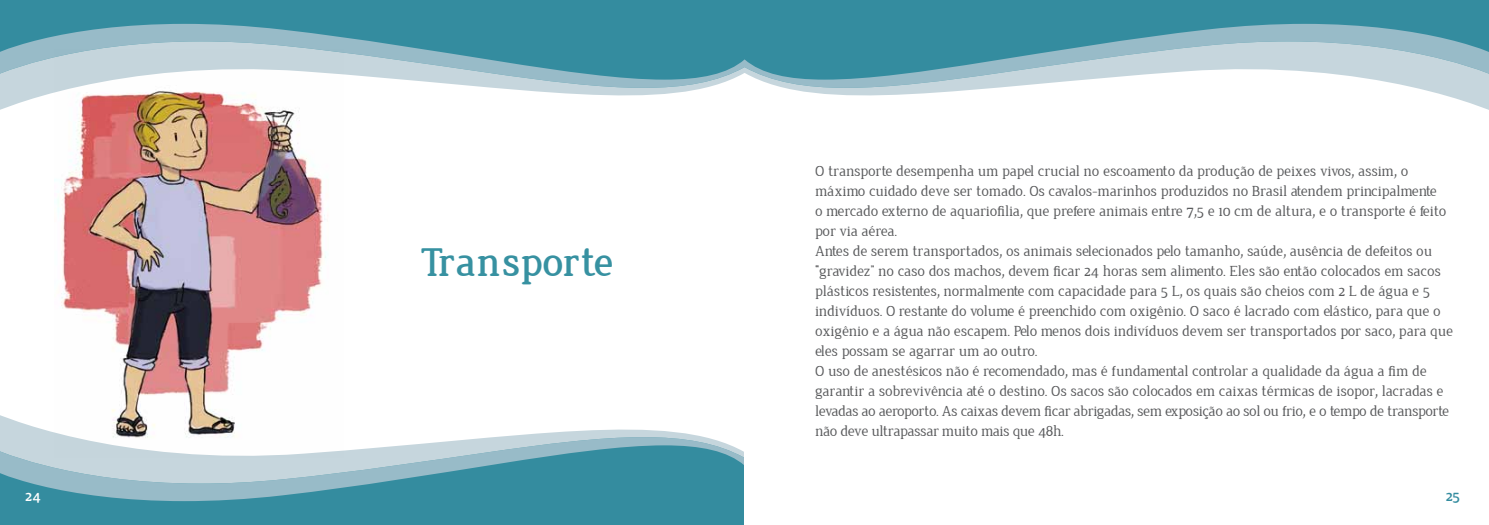
<style>
.page{position:relative;width:1489px;height:525px;background:#fff}
.page>*{position:absolute;margin:0;border:0;box-sizing:border-box;transform-origin:0 0}
.t1{font:700 41.25px "Jura";color:#3791a1}
.t2{font:15px/20px "Jura";color:#58595b}
.t3{font:700 15px "Jura";color:#fff}
.t4{font:700 15px "Jura";color:#348c9f}
.s1{font-family:"Arno Pro"}
</style>
<div class="page">
<div style="left:0;top:501px;width:744px;height:23px;background:#348c9f"></div>
<svg style="left:0;top:483px;width:744px;height:18px;background:#529aab"></svg>
<svg style="left:0;top:466px;width:744px;height:17px;background:#7aaebc"></svg>
<svg style="left:0;top:415px;width:744px;height:51px"></svg>
<div style="left:0;top:0;width:1488px;height:24px;background:#348c9f"></div>
<svg style="left:0;top:24px;width:1488px;height:17px;background:#5199ab"></svg>
<svg style="left:0;top:41px;width:1488px;height:17px;background:#6fa9b7"></svg>
<svg style="left:0;top:58px;width:1488px;height:52px"></svg>
<img style="left:55px;top:49px;width:288px;height:408px">
<h1 class="t1" style="left:422px;top:240px;width:194px">Transporte</h1>
<p class="t2" style="left:815px;top:161px;width:639px">O transporte desempenha um papel crucial no escoamento da produção de peixes vivos<span class="s1">,</span> assim<span class="s1">,</span> o máximo cuidado deve ser tomado. Os cavalos-marinhos produzidos no Brasil atendem principalmente<br>o mercado externo de aquariofilia<span class="s1">,</span> que prefere animais entre 7<span class="s1">,</span>5 e 10 cm de altura<span class="s1">,</span> e o transporte é feito por via aérea.<br>Antes de serem transportados<span class="s1">,</span> os animais selecionados pelo tamanho<span class="s1">,</span> saúde<span class="s1">,</span> ausência de defeitos ou “gravidez” no caso dos machos<span class="s1">,</span> devem ficar 24 horas sem alimento. Eles são então colocados em sacos plásticos resistentes<span class="s1">,</span> normalmente com capacidade para 5 L<span class="s1">,</span> os quais são cheios com 2 L de água e 5 indivíduos. O restante do volume é preenchido com oxigênio. O saco é lacrado com elástico<span class="s1">,</span> para que o oxigênio e a água não escapem. Pelo menos dois indivíduos devem ser transportados por saco<span class="s1">,</span> para que eles possam se agarrar um ao outro.<br>O uso de anestésicos não é recomendado<span class="s1">,</span> mas é fundamental controlar a qualidade da água a fim de garantir a sobrevivência até o destino. Os sacos são colocados em caixas térmicas de isopor<span class="s1">,</span> lacradas e levadas ao aeroporto. As caixas devem ficar abrigadas<span class="s1">,</span> sem exposição ao sol ou frio<span class="s1">,</span> e o tempo de transporte não deve ultrapassar muito mais que 48h.</p>
<p class="t3" style="left:25px;top:488px;width:16px">24</p>
<p class="t4" style="left:1445px;top:488px;width:15px">25</p>
</div>
